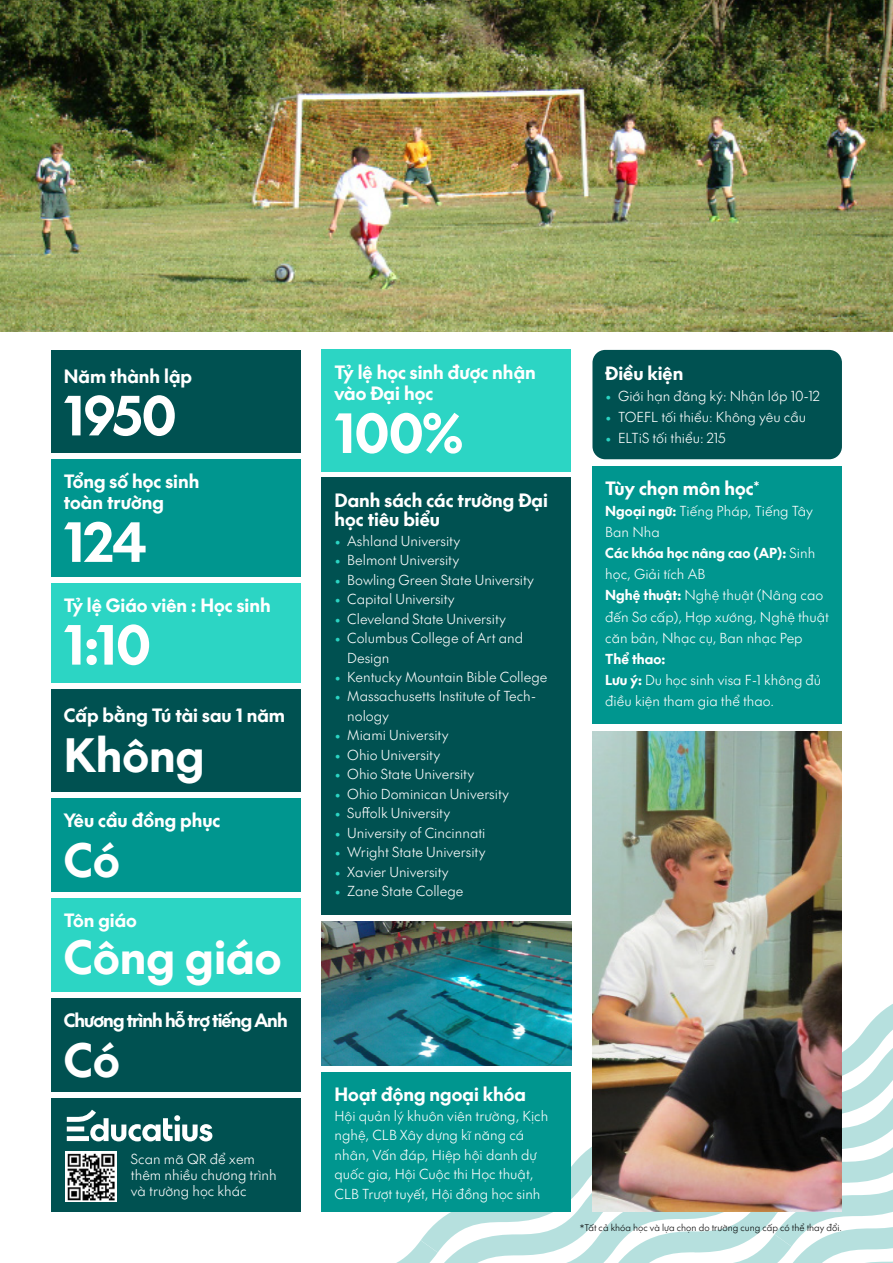
<style>
.page{position:relative;width:893px;height:1263px;background:#fff}
.page>*{position:absolute;margin:0;border:0;box-sizing:border-box;transform-origin:0 0}
.t1{font:52.5px "SVN The Future Bold";color:#fff}
.t2{font:45px "SVN The Future Bold";color:#fff}
.t3{font:18px/21.6px "SVN The Future Bold";color:#fff}
.t4{font:18px "SVN The Future Bold";letter-spacing:-.05em;color:#fff}
.t5{font:13.5px/19.5px "SVN The Future Light";color:#fff}
.t6{font:13.5px "SVN The Future Bold";color:#fff}
.t7{font:9px "SVN The Future Light";color:#000}
.s1{font-family:"The Future";font-weight:300;color:#2cd5c4}
.s2{font-family:"SVN The Future Bold"}
.s3{font-family:"SVN The Future Light"}
</style>
<div class="page">
<svg style="left:389px;top:992px;width:504px;height:271px"></svg>
<div style="left:322px;top:477px;width:249px;height:438px;background:#005151"></div>
<div style="left:592px;top:350px;width:250px;height:109px;background:#005151;border-radius:13px"></div>
<div style="left:592px;top:466px;width:250px;height:258px;background:#00968f"></div>
<div style="left:322px;top:1072px;width:249px;height:140px;background:#00968f"></div>
<div style="left:322px;top:350px;width:249px;height:122px;background:#2cd5c4"></div>
<img style="left:0;top:0;width:893px;height:332px">
<div style="left:51px;top:459px;width:249px;height:118px;background:#00968f"></div>
<div style="left:51px;top:583px;width:249px;height:100px;background:#2cd5c4"></div>
<div style="left:51px;top:689px;width:249px;height:103px;background:#005151"></div>
<div style="left:51px;top:898px;width:249px;height:94px;background:#2cd5c4"></div>
<div style="left:51px;top:798px;width:249px;height:94px;background:#00968f"></div>
<div style="left:51px;top:350px;width:249px;height:102px;background:#005151"></div>
<div style="left:51px;top:1098px;width:249px;height:114px;background:#005151"></div>
<img style="left:66px;top:1151px;width:51px;height:51px">
<svg style="left:67px;top:1110px;width:145px;height:31px"></svg>
<div style="left:51px;top:998px;width:249px;height:94px;background:#005151"></div>
<img style="left:322px;top:922px;width:249px;height:143px">
<img style="left:592px;top:731px;width:250px;height:481px">
<h3 class="t3" style="left:64px;top:364px;width:130px">Năm thành lập</h3>
<h1 class="t1" style="left:64px;top:373px;width:114px">1950</h1>
<h3 class="t3" style="left:64px;top:469px;width:137px">Tổng số học sinh toàn trường</h3>
<h1 class="t1" style="left:64px;top:500px;width:84px">124</h1>
<h3 class="t3" style="left:64px;top:593px;width:208px">Tỷ lệ Giáo viên : Học sinh</h3>
<h1 class="t1" style="left:64px;top:602px;width:88px">1:10</h1>
<h3 class="t3" style="left:64px;top:703px;width:223px">Cấp bằng Tú tài sau 1 năm</h3>
<h2 class="t2" style="left:64px;top:719px;width:142px">Không</h2>
<h3 class="t3" style="left:64px;top:808px;width:158px">Yêu cầu đồng phục</h3>
<h2 class="t2" style="left:64px;top:823px;width:57px">Có</h2>
<h3 class="t3" style="left:64px;top:908px;width:75px">Tôn giáo</h3>
<h2 class="t2" style="left:64px;top:920px;width:219px">Công giáo</h2>
<h3 class="t4" style="left:64px;top:1006px;width:225px">Chương trình hỗ trợ tiếng Anh</h3>
<h2 class="t2" style="left:64px;top:1023px;width:57px">Có</h2>
<p class="t5" style="left:131px;top:1150px;width:147px;line-height:16.2px">Scan mã QR để xem thêm nhiều chương trình và trường học khác</p>
<h3 class="t3" style="left:334px;top:360px;width:203px">Tỷ lệ học sinh được nhận vào Đại học</h3>
<h1 class="t1" style="left:334px;top:391px;width:130px">100%</h1>
<h3 class="t3" style="left:334px;top:489px;width:215px;line-height:19.5px">Danh sách các trường Đại học tiêu biểu</h3>
<p class="t5" style="left:334px;top:530px;width:127px"><span class="s1">•</span> Ashland University</p>
<p class="t5" style="left:334px;top:549px;width:126px"><span class="s1">•</span> Belmont University</p>
<p class="t5" style="left:334px;top:569px;width:201px"><span class="s1">•</span> Bowling Green State University</p>
<p class="t5" style="left:334px;top:588px;width:122px"><span class="s1">•</span> Capital University</p>
<p class="t5" style="left:334px;top:608px;width:173px"><span class="s1">•</span> Cleveland State University</p>
<p class="t5" style="left:347px;top:627px;width:177px;text-indent:-13px"><span class="s1">•</span> Columbus College of Art and<br>Design</p>
<p class="t5" style="left:334px;top:666px;width:214px"><span class="s1">•</span> Kentucky Mountain Bible College</p>
<p class="t5" style="left:347px;top:686px;width:191px;text-indent:-13px"><span class="s1">•</span> Massachusetts Institute of Tech&shy;nology</p>
<p class="t5" style="left:334px;top:725px;width:115px"><span class="s1">•</span> Miami University</p>
<p class="t5" style="left:334px;top:744px;width:107px"><span class="s1">•</span> Ohio University</p>
<p class="t5" style="left:334px;top:764px;width:141px"><span class="s1">•</span> Ohio State University</p>
<p class="t5" style="left:334px;top:783px;width:176px"><span class="s1">•</span> Ohio Dominican University</p>
<p class="t5" style="left:334px;top:803px;width:117px"><span class="s1">•</span> Suffolk University</p>
<p class="t5" style="left:334px;top:822px;width:152px"><span class="s1">•</span> University of Cincinnati</p>
<p class="t5" style="left:334px;top:842px;width:152px"><span class="s1">•</span> Wright State University</p>
<p class="t5" style="left:334px;top:861px;width:116px"><span class="s1">•</span> Xavier University</p>
<p class="t5" style="left:334px;top:881px;width:130px"><span class="s1">•</span> Zane State College</p>
<h3 class="t3" style="left:605px;top:361px;width:80px">Điều kiện</h3>
<p class="t5" style="left:605px;top:386px;width:216px"><span class="s1">•</span> Giới hạn đăng ký: Nhận lớp 10-12</p>
<p class="t5" style="left:605px;top:407px;width:202px"><span class="s1">•</span> TOEFL tối thiểu: Không yêu cầu</p>
<p class="t5" style="left:605px;top:428px;width:122px"><span class="s1">•</span> ELTiS tối thiểu: 215</p>
<h3 class="t3" style="left:605px;top:476px;width:156px">Tùy chọn môn học<sup>*</sup></h3>
<p class="t5" style="left:605px;top:500px;width:209px;line-height:21px"><span class="s2">Ngoại ngữ:</span> Tiếng Pháp, Tiếng Tây<br>Ban Nha</p>
<p class="t6" style="left:605px;top:542px;width:211px">Các khóa học nâng cao (AP): <span class="s3">Sinh</span></p>
<p class="t5" style="left:605px;top:563px;width:225px;line-height:21px">học, Giải tích AB<br><span class="s2">Nghệ thuật:</span> Nghệ thuật (Nâng cao đến Sơ cấp), Hợp xướng, Nghệ thuật căn bản, Nhạc cụ, Ban nhạc Pep</p>
<p class="t6" style="left:605px;top:647px;width:62px">Thể thao:</p>
<p class="t5" style="left:605px;top:668px;width:218px;line-height:21px"><span class="s2">Lưu ý:</span> Du học sinh visa F-1 không đủ điều kiện tham gia thể thao.</p>
<h3 class="t3" style="left:334px;top:1082px;width:193px">Hoạt động ngoại khóa</h3>
<p class="t5" style="left:334px;top:1105px;width:215px">Hội quản lý khuôn viên trường, Kịch nghệ, CLB Xây dựng kĩ năng cá nhân, Vấn đáp, Hiệp hội danh dự quốc gia, Hội Cuộc thi Học thuật,<br>CLB Trượt tuyết, Hội đồng học sinh</p>
<p class="t7" style="left:580px;top:1221px;width:264px">*Tất cả khóa học và lựa chọn do trường cung cấp có thể thay đổi.</p>
</div>
